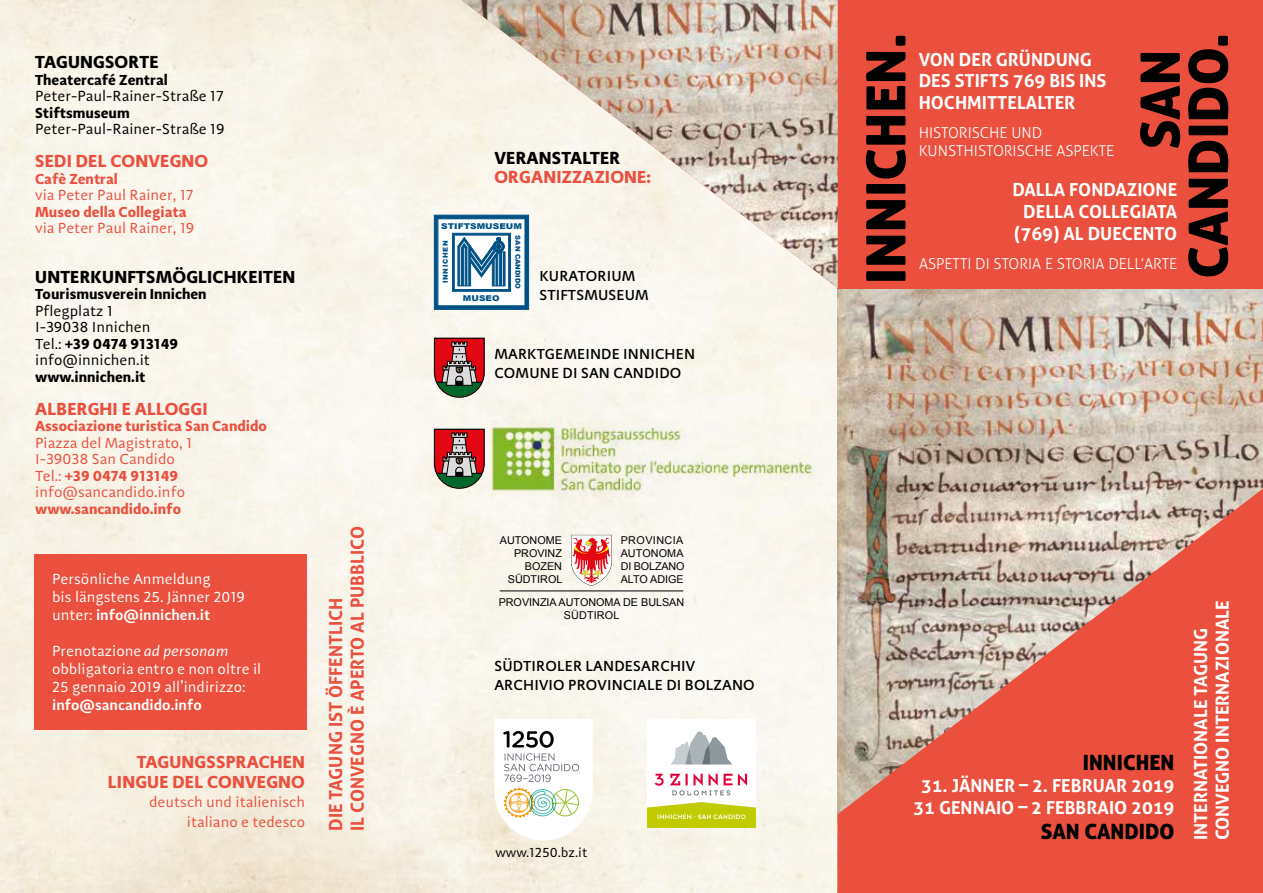
<style>
.page{position:relative;width:1263px;height:893px;background:#fff}
.page>*{position:absolute;margin:0;border:0;box-sizing:border-box;transform-origin:0 0}
.t1{font:54px "Aller Display";color:#000}
.t2{font:21px "Aller Display";color:#000}
.t3{font:700 18px/21.6px "Aller";color:#fff}
.t4{font:700 18px/19.5px "Adagio Sans";letter-spacing:.01em;color:#ea503d;text-align:right}
.t5{font:700 18px/21.6px "Aller";color:#ea503d}
.t6{font:700 18px "Adagio Sans";letter-spacing:.01em;color:#000}
.t7{font:15px/16.5px "Adagio Sans";color:#ea503d}
.t8{font:15px/18px "Adagio Sans";color:#fff}
.t9{font:15px/16.5px "Adagio Sans";color:#000}
.t10{font:500 15px/19.5px "Adagio Sans";letter-spacing:.01em;color:#000}
.t11{font:700 15px "Adagio Sans";color:#ea503d}
.t12{font:700 15px "Adagio Sans";color:#000}
.t13{font:300 15px/18px "Aller";color:#fff}
.t14{font:600 15px "Adagio Sans";color:#fff}
.t15{font:13.5px "Adagio Sans";color:#000}
.t16{font:10.8px/12.9px "Arial";color:#000;text-align:right}
.t17{font:900 7.95px "Arial";color:#005286;scale:1.13 1}
.t18{font:900 6.75px "Arial";color:#005286}
.t19{font:900 6.75px "Arial";letter-spacing:.1em;color:#005286}
.s1{font-weight:700}
.s2{font-weight:600}
.s3{font-style:italic}
</style>
<div class="page">
<img style="left:0;top:0;width:838px;height:893px">
<img style="left:838px;top:288px;width:425px;height:201px">
<svg style="left:838px;top:489px;width:425px;height:404px;background:#da7968"></svg>
<div style="left:838px;top:0;width:425px;height:288px;background:#ea503d"></div>
<svg style="left:434px;top:429px;width:51px;height:60px;background:#9b5450"></svg>
<svg style="left:434px;top:338px;width:51px;height:60px;background:#9c5451"></svg>
<img style="left:489px;top:421px;width:355px;height:76px">
<hr style="left:500px;top:591px;width:183px;height:1px;background:#000">
<svg style="left:571px;top:535px;width:41px;height:51px"></svg>
<svg style="left:647px;top:719px;width:109px;height:109px"></svg>
<svg style="left:494px;top:719px;width:99px;height:121px"></svg>
<img style="left:461px;top:0;width:377px;height:288px">
<hr style="left:434px;top:309px;width:95px;height:1px;background:#005286">
<svg style="left:434px;top:215px;width:95px;height:94px"></svg>
<hr style="left:452px;top:233px;width:58px;height:1px;background:#005286">
<div style="left:34px;top:554px;width:272px;height:175px;background:#ea503d"></div>
<p class="t6" style="left:35px;top:50px;width:125px">TAGUNGSORTE</p>
<p class="t12" style="left:35px;top:70px;width:134px">Theatercafé Zentral</p>
<p class="t9" style="left:35px;top:88px;width:190px">Peter-Paul-Rainer-Straße 17</p>
<p class="t12" style="left:35px;top:103px;width:96px">Stiftsmuseum</p>
<p class="t9" style="left:35px;top:121px;width:191px">Peter-Paul-Rainer-Straße 19</p>
<p class="t4" style="left:35px;top:152px;width:175px">SEDI DEL CONVEGNO</p>
<p class="t11" style="left:35px;top:169px;width:84px">Cafè Zentral</p>
<p class="t7" style="left:35px;top:187px;width:160px">via Peter Paul Rainer, 17</p>
<p class="t11" style="left:35px;top:202px;width:153px">Museo della Collegiata</p>
<p class="t7" style="left:35px;top:220px;width:161px">via Peter Paul Rainer, 19</p>
<p class="t6" style="left:35px;top:265px;width:262px">UNTERKUNFTSMÖGLICHKEITEN</p>
<p class="t12" style="left:35px;top:284px;width:173px">Tourismusverein Innichen</p>
<p class="t9" style="left:35px;top:303px;width:144px">Pflegplatz 1<br>I-39038 Innichen<br>Tel.: <span class="s1">+39 0474 913149 </span>info@innichen.it</p>
<p class="t12" style="left:35px;top:367px;width:112px">www.innichen.it</p>
<p class="t4" style="left:35px;top:399px;width:174px">ALBERGHI E ALLOGGI</p>
<p class="t11" style="left:35px;top:416px;width:233px">Associazione turistica San Candido</p>
<p class="t7" style="left:35px;top:435px;width:159px">Piazza del Magistrato, 1<br>I-39038 San Candido<br>Tel.: <span class="s1">+39 0474 913149 </span>info@sancandido.info</p>
<p class="t11" style="left:35px;top:499px;width:147px">www.sancandido.info</p>
<p class="t8" style="left:52px;top:570px;width:195px">Persönliche Anmeldung<br>bis längstens 25. Jänner 2019 unter: <span class="s2">info@innichen.it</span></p>
<p class="t8" style="left:52px;top:642px;width:211px">Prenotazione <span class="s3">ad personam </span>obbligatoria entro e non oltre il<br>25 gennaio 2019 all’indirizzo:</p>
<p class="t14" style="left:52px;top:695px;width:151px">info@sancandido.info</p>
<p class="t4" style="left:108px;top:753px;width:199px">TAGUNGSSPRACHEN<br>LINGUE DEL CONVEGNO</p>
<p class="t7" style="left:149px;top:793px;width:158px;line-height:19.5px;text-align:right">deutsch und italienisch italiano e tedesco</p>
<p class="t5" style="left:325px;top:831px;width:306px;rotate:-90deg">DIE TAGUNG IST ÖFFENTLICH<br>IL CONVEGNO È APERTO AL PUBBLICO</p>
<p class="t6" style="left:494px;top:146px;width:127px">VERANSTALTER</p>
<p class="t4" style="left:494px;top:168px;width:159px">ORGANIZZAZIONE:</p>
<p class="t17" style="left:441px;top:221px;width:73px">STIFTSMUSEUM</p>
<p class="t19" style="left:440px;top:283px;width:44px;rotate:-90deg">INNICHEN</p>
<p class="t17" style="left:463px;top:292px;width:34px">MUSEO</p>
<p class="t18" style="left:523px;top:235px;width:55px;rotate:90deg">SAN CANDIDO</p>
<p class="t10" style="left:539px;top:266px;width:111px">KURATORIUM<br>STIFTSMUSEUM</p>
<p class="t10" style="left:494px;top:344px;width:202px">MARKTGEMEINDE INNICHEN<br>COMUNE DI SAN CANDIDO</p>
<p class="t16" style="left:500px;top:534px;width:64px">AUTONOME<br>PROVINZ<br>BOZEN<br>SÜDTIROL</p>
<p class="t16" style="left:621px;top:534px;width:65px;text-align:justify">PROVINCIA AUTONOMA DI BOLZANO ALTO ADIGE</p>
<p class="t16" style="left:499px;top:595px;width:187px;text-align:center">PROVINZIA AUTONOMA DE BULSAN<br>SÜDTIROL</p>
<p class="t10" style="left:494px;top:656px;width:262px">SÜDTIROLER LANDESARCHIV<br>ARCHIVIO PROVINCIALE DI BOLZANO</p>
<p class="t15" style="left:495px;top:844px;width:94px">www.1250.bz.it</p>
<h1 class="t1" style="left:852px;top:284px;width:253px;rotate:-90deg">INNICHEN.</h1>
<h1 class="t1" style="left:1174px;top:279px;width:247px;rotate:-90deg">CANDIDO.</h1>
<p class="t3" style="left:919px;top:48px;width:189px">VON DER GRÜNDUNG<br>DES STIFTS 769 BIS INS<br>HOCHMITTELALTER</p>
<h1 class="t1" style="left:1126px;top:149px;width:101px;rotate:-90deg">SAN</h1>
<p class="t13" style="left:919px;top:124px;width:197px">HISTORISCHE UND<br>KUNSTHISTORISCHE ASPEKTE</p>
<p class="t3" style="left:1012px;top:179px;width:166px;text-align:center">DALLA FONDAZIONE<br>DELLA COLLEGIATA (769) AL DUECENTO</p>
<p class="t13" style="left:919px;top:255px;width:260px">ASPETTI DI STORIA E STORIA DELL’ARTE</p>
<p class="t2" style="left:1083px;top:749px;width:93px">INNICHEN</p>
<p class="t3" style="left:913px;top:775px;width:262px;text-align:center">31. JÄNNER – 2. FEBRUAR 2019<br>31 GENNAIO – 2 FEBBRAIO 2019</p>
<p class="t2" style="left:1041px;top:818px;width:135px">SAN CANDIDO</p>
<p class="t3" style="left:1190px;top:840px;width:241px;rotate:-90deg">INTERNATIONALE TAGUNG<br>CONVEGNO INTERNAZIONALE</p>
</div>
